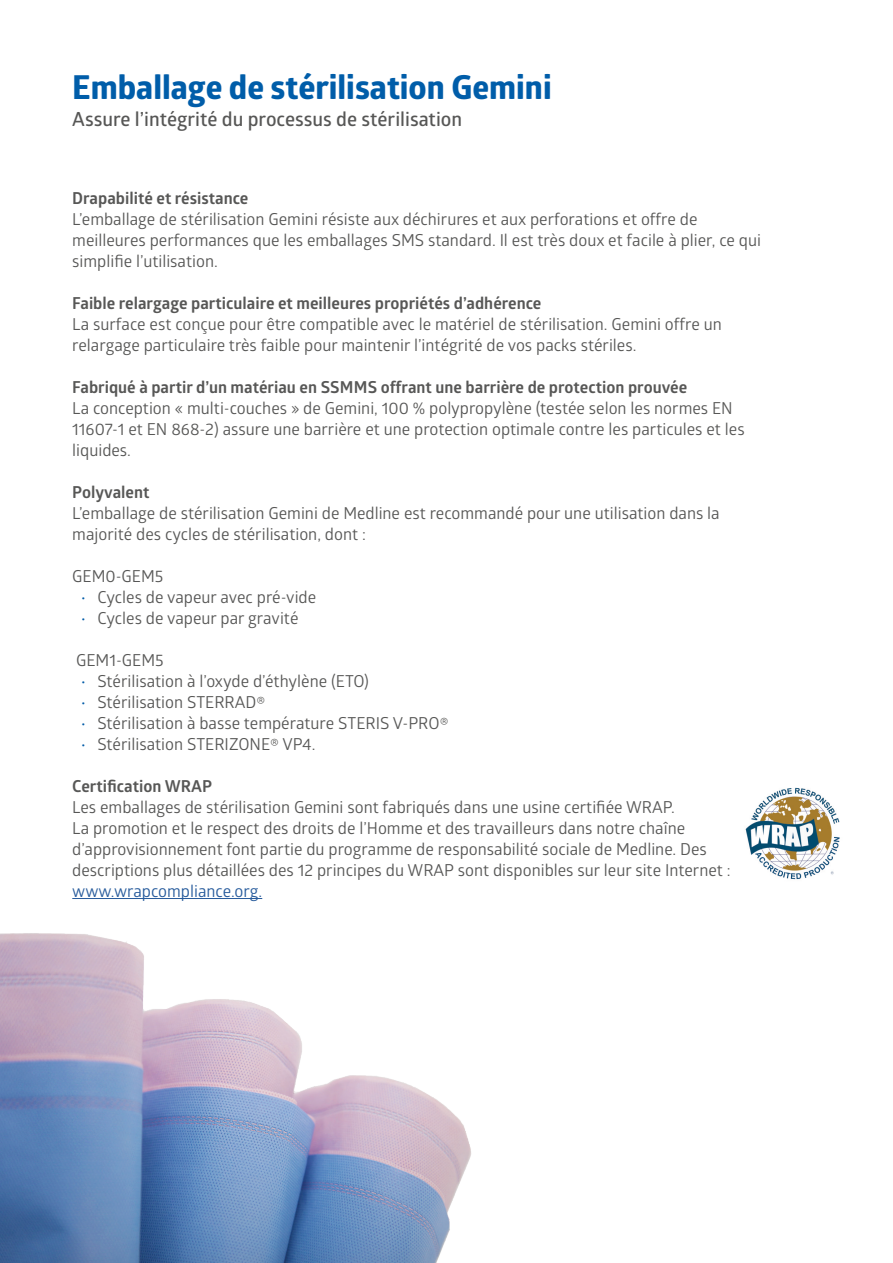
<style>
.page{position:relative;width:893px;height:1263px;background:#fff}
.page>*{position:absolute;margin:0;border:0;box-sizing:border-box;transform-origin:0 0}
.t1{font:700 33px "Globerx";color:#005da9}
.t2{font:600 19.5px "Glober";color:#575756}
.t3{font:16.5px/21px "Glober";color:#575756}
.t4{font:700 16.5px "Glober";color:#575756}
.s1{color:#005ba7}
.s2{color:#275b9c}
</style>
<div class="page">
<hr style="left:72px;top:898px;width:190px;height:1px;background:#275b9c">
<img style="left:0;top:933px;width:471px;height:330px">
<img style="left:745px;top:787px;width:95px;height:93px">
<p class="t1" style="left:72px;top:64px;width:481px">Emballage de stérilisation Gemini</p>
<p class="t2" style="left:72px;top:106px;width:391px">Assure l’intégrité du processus de stérilisation</p>
<p class="t4" style="left:72px;top:186px;width:178px">Drapabilité et résistance</p>
<p class="t3" style="left:72px;top:208px;width:690px">L’emballage de stérilisation Gemini résiste aux déchirures et aux perforations et offre de meilleures performances que les emballages SMS standard. Il est très doux et facile à plier, ce qui simplifie l’utilisation.</p>
<p class="t4" style="left:72px;top:291px;width:471px">Faible relargage particulaire et meilleures propriétés d’adhérence</p>
<p class="t3" style="left:72px;top:313px;width:651px">La surface est conçue pour être compatible avec le matériel de stérilisation. Gemini offre un relargage particulaire très faible pour maintenir l’intégrité de vos packs stériles.</p>
<p class="t4" style="left:72px;top:375px;width:616px">Fabriqué à partir d’un matériau en SSMMS offrant une barrière de protection prouvée</p>
<p class="t3" style="left:72px;top:397px;width:674px">La conception « multi-couches » de Gemini, 100 % polypropylène (testée selon les normes EN<br>11607-1 et EN 868-2) assure une barrière et une protection optimale contre les particules et les liquides.</p>
<p class="t4" style="left:72px;top:480px;width:79px">Polyvalent</p>
<p class="t3" style="left:72px;top:502px;width:649px">L’emballage de stérilisation Gemini de Medline est recommandé pour une utilisation dans la majorité des cycles de stérilisation, dont :</p>
<p class="t3" style="left:72px;top:565px;width:93px">GEM0-GEM5</p>
<p class="t3" style="left:81px;top:586px;width:237px"><span class="s1">•</span> Cycles de vapeur avec pré-vide</p>
<p class="t3" style="left:81px;top:607px;width:219px"><span class="s1">•</span> Cycles de vapeur par gravité</p>
<p class="t3" style="left:76px;top:649px;width:89px">GEM1-GEM5</p>
<p class="t3" style="left:81px;top:670px;width:290px"><span class="s1">•</span> Stérilisation à l’oxyde d’éthylène (ETO)</p>
<p class="t3" style="left:81px;top:691px;width:186px"><span class="s1">•</span> Stérilisation STERRAD®</p>
<p class="t3" style="left:81px;top:712px;width:369px"><span class="s1">•</span> Stérilisation à basse température STERIS V-PRO®</p>
<p class="t3" style="left:81px;top:733px;width:236px"><span class="s1">•</span> Stérilisation STERIZONE® VP4.</p>
<p class="t4" style="left:72px;top:774px;width:141px">Certification WRAP</p>
<p class="t3" style="left:72px;top:796px;width:660px">Les emballages de stérilisation Gemini sont fabriqués dans une usine certifiée WRAP.<br>La promotion et le respect des droits de l’Homme et des travailleurs dans notre chaîne d’approvisionnement font partie du programme de responsabilité sociale de Medline. Des descriptions plus détaillées des 12 principes du WRAP sont disponibles sur leur site Internet : <span class="s2">www.wrapcompliance.org.</span></p>
</div>
